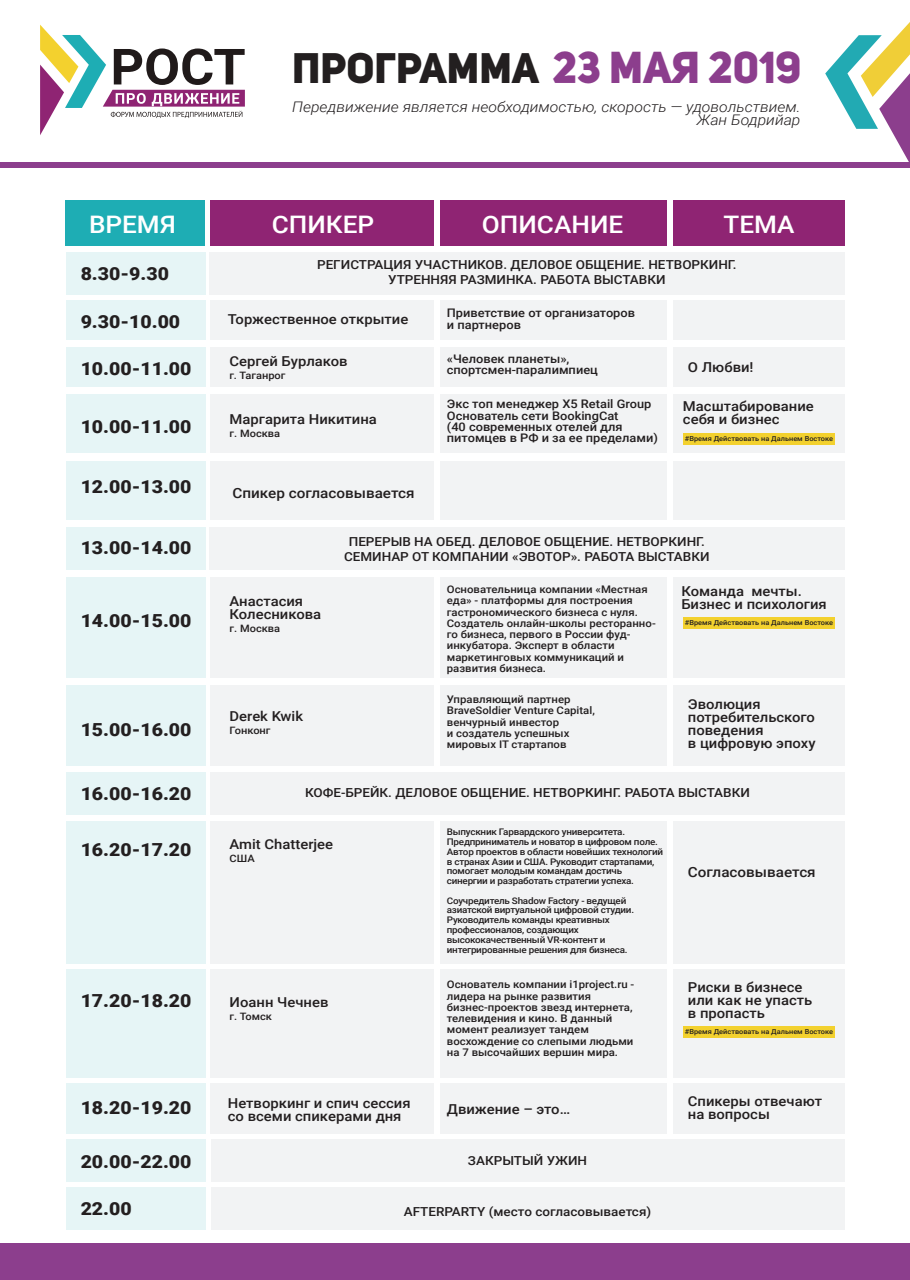
<style>
.page{position:relative;width:910px;height:1280px;background:#fff}
.page>*{position:absolute;margin:0;border:0;box-sizing:border-box;transform-origin:0 0}
.t1{font:42.15px "Uni Sans Demo Heavy CAPS";color:#231f20}
.t2{font:500 24.15px "Roboto";color:#fff;scale:1.08 1}
.t3{font:900 18px "Roboto";color:#231f20;scale:1.08 1}
.t4{font:italic 300 14.55px/13.6px "Roboto";color:#231f20;text-align:right;scale:1.08 1}
.t5{font:500 14.1px "Roboto";color:#231f20;scale:1.08 1}
.t6{font:500 13.65px/13px "Roboto";color:#231f20;scale:1.08 1}
.t7{font:500 12.45px/14.9px "Roboto";color:#231f20;text-align:center;scale:1.08 1}
.t8{font:500 11.85px/11.2px "Roboto";color:#231f20;scale:1.08 1}
.t9{font:500 10.5px/11.2px "Roboto";color:#231f20;scale:1.08 1}
.t10{font:500 10.2px "Roboto";color:#231f20;scale:1.08 1}
.t11{font:500 9.15px/9.8px "Roboto";letter-spacing:-.025em;color:#231f20;scale:1.08 1}
.t12{font:500 6.75px "Roboto";color:#231f20;scale:1.08 1}
.s1{font-size:44.1px;color:#8c3e8d}
</style>
<div class="page">
<div style="left:66px;top:301px;width:139px;height:39px;background:#e6f5f6"></div>
<div style="left:66px;top:252px;width:139px;height:42px;background:#e6f5f6"></div>
<div style="left:209px;top:252px;width:635px;height:42px;background:#f2f3f4"></div>
<div style="left:66px;top:200px;width:139px;height:45px;background:#1eadb4"></div>
<div style="left:0;top:162px;width:910px;height:5px;background:#8c3e8d"></div>
<svg style="left:825px;top:22px;width:85px;height:140px"></svg>
<svg style="left:40px;top:25px;width:205px;height:110px"></svg>
<div style="left:211px;top:200px;width:223px;height:45px;background:#8f2473"></div>
<div style="left:440px;top:200px;width:227px;height:45px;background:#8f2473"></div>
<div style="left:673px;top:200px;width:171px;height:45px;background:#8f2473"></div>
<div style="left:211px;top:301px;width:223px;height:39px;background:#f2f3f4"></div>
<div style="left:440px;top:301px;width:227px;height:39px;background:#f2f3f4"></div>
<div style="left:673px;top:301px;width:171px;height:39px;background:#f2f3f4"></div>
<div style="left:66px;top:348px;width:139px;height:39px;background:#e6f5f6"></div>
<div style="left:211px;top:348px;width:223px;height:39px;background:#f2f3f4"></div>
<div style="left:440px;top:348px;width:227px;height:39px;background:#f2f3f4"></div>
<div style="left:673px;top:348px;width:171px;height:39px;background:#f2f3f4"></div>
<div style="left:66px;top:395px;width:139px;height:58px;background:#e6f5f6"></div>
<div style="left:211px;top:395px;width:223px;height:58px;background:#f2f3f4"></div>
<div style="left:440px;top:395px;width:227px;height:58px;background:#f2f3f4"></div>
<div style="left:673px;top:395px;width:171px;height:58px;background:#f2f3f4"></div>
<div style="left:66px;top:1083px;width:139px;height:50px;background:#e6f5f6"></div>
<div style="left:211px;top:1083px;width:223px;height:50px;background:#f2f3f4"></div>
<div style="left:440px;top:1083px;width:227px;height:50px;background:#f2f3f4"></div>
<div style="left:673px;top:1083px;width:171px;height:50px;background:#f2f3f4"></div>
<div style="left:66px;top:461px;width:139px;height:58px;background:#e6f5f6"></div>
<div style="left:211px;top:461px;width:223px;height:58px;background:#f2f3f4"></div>
<div style="left:440px;top:461px;width:227px;height:58px;background:#f2f3f4"></div>
<div style="left:673px;top:461px;width:171px;height:58px;background:#f2f3f4"></div>
<div style="left:66px;top:527px;width:139px;height:42px;background:#e6f5f6"></div>
<div style="left:209px;top:527px;width:635px;height:42px;background:#f2f3f4"></div>
<div style="left:66px;top:772px;width:139px;height:42px;background:#e6f5f6"></div>
<div style="left:210px;top:772px;width:634px;height:42px;background:#f2f3f4"></div>
<div style="left:66px;top:1139px;width:139px;height:43px;background:#e6f5f6"></div>
<div style="left:211px;top:1139px;width:633px;height:43px;background:#f2f3f4"></div>
<div style="left:66px;top:1188px;width:139px;height:42px;background:#e6f5f6"></div>
<div style="left:211px;top:1188px;width:633px;height:42px;background:#f2f3f4"></div>
<div style="left:66px;top:577px;width:139px;height:101px;background:#e6f5f6"></div>
<div style="left:211px;top:577px;width:223px;height:101px;background:#f2f3f4"></div>
<div style="left:440px;top:577px;width:227px;height:101px;background:#f2f3f4"></div>
<div style="left:673px;top:577px;width:171px;height:101px;background:#f2f3f4"></div>
<div style="left:66px;top:685px;width:139px;height:81px;background:#e6f5f6"></div>
<div style="left:211px;top:685px;width:223px;height:81px;background:#f2f3f4"></div>
<div style="left:440px;top:685px;width:227px;height:81px;background:#f2f3f4"></div>
<div style="left:673px;top:685px;width:171px;height:81px;background:#f2f3f4"></div>
<div style="left:66px;top:821px;width:139px;height:142px;background:#e6f5f6"></div>
<div style="left:211px;top:821px;width:223px;height:142px;background:#f2f3f4"></div>
<div style="left:440px;top:821px;width:227px;height:142px;background:#f2f3f4"></div>
<div style="left:673px;top:821px;width:171px;height:142px;background:#f2f3f4"></div>
<div style="left:66px;top:969px;width:139px;height:108px;background:#e6f5f6"></div>
<div style="left:211px;top:969px;width:223px;height:108px;background:#f2f3f4"></div>
<div style="left:440px;top:969px;width:227px;height:108px;background:#f2f3f4"></div>
<div style="left:673px;top:969px;width:171px;height:108px;background:#f2f3f4"></div>
<svg style="left:704px;top:1167px;width:141px;height:63px"></svg>
<div style="left:0;top:1243px;width:910px;height:37px;background:#8c3e8d"></div>
<div style="left:683px;top:433px;width:152px;height:11px;background:#f3d12e"></div>
<div style="left:683px;top:618px;width:152px;height:11px;background:#f3d12e"></div>
<div style="left:683px;top:1026px;width:152px;height:12px;background:#f3d12e"></div>
<h1 class="t1" style="left:292px;top:41px;width:511px">Программа <span class="s1">23 мая 2019</span></h1>
<h3 class="t4" style="left:292px;top:99px;width:472px">Передвижение является необходимостью, скорость — удовольствием.<br>Жан Бодрийар</h3>
<h2 class="t2" style="left:89px;top:208px;width:82px">ВРЕМЯ</h2>
<h2 class="t2" style="left:272px;top:208px;width:96px">СПИКЕР</h2>
<h2 class="t2" style="left:482px;top:208px;width:132px">ОПИСАНИЕ</h2>
<h2 class="t2" style="left:724px;top:208px;width:67px">ТЕМА</h2>
<p class="t7" style="left:317px;top:257px;width:390px">РЕГИСТРАЦИЯ УЧАСТНИКОВ. ДЕЛОВОЕ ОБЩЕНИЕ. НЕТВОРКИНГ.</p>
<h3 class="t3" style="left:81px;top:261px;width:83px">8.30-9.30</h3>
<p class="t7" style="left:388px;top:271px;width:258px">УТРЕННЯЯ РАЗМИНКА. РАБОТА ВЫСТАВКИ</p>
<h3 class="t3" style="left:81px;top:309px;width:94px">9.30-10.00</h3>
<h3 class="t6" style="left:228px;top:312px;width:169px">Торжественное открытие</h3>
<p class="t8" style="left:447px;top:307px;width:176px">Приветствие от организаторов и партнеров</p>
<h3 class="t3" style="left:81px;top:356px;width:104px">10.00-11.00</h3>
<p class="t8" style="left:447px;top:352px;width:141px">«Человек планеты», спортсмен-паралимпиец</p>
<h3 class="t6" style="left:688px;top:360px;width:62px">О Любви!</h3>
<h3 class="t6" style="left:229px;top:354px;width:111px">Сергей Бурлаков</h3>
<p class="t10" style="left:229px;top:369px;width:54px">г. Таганрог</p>
<h3 class="t3" style="left:81px;top:414px;width:104px">10.00-11.00</h3>
<h3 class="t6" style="left:230px;top:412px;width:138px">Маргарита Никитина</h3>
<p class="t10" style="left:230px;top:426px;width:48px">г. Москва</p>
<h3 class="t3" style="left:81px;top:474px;width:104px">12.00-13.00</h3>
<h3 class="t5" style="left:232px;top:483px;width:170px">Спикер согласовывается</h3>
<p class="t8" style="left:447px;top:398px;width:197px">Экс топ менеджер X5 Retail Group<br>Основатель сети BookingCat<br>(40 современных отелей для питомцев в РФ и за ее пределами)</p>
<h3 class="t6" style="left:683px;top:399px;width:123px">Масштабирование себя и бизнес</h3>
<p class="t12" style="left:685px;top:433px;width:139px">#Время Действовать на Дальнем Востоке</p>
<h3 class="t3" style="left:81px;top:535px;width:104px">13.00-14.00</h3>
<p class="t7" style="left:344px;top:534px;width:340px">ПЕРЕРЫВ НА ОБЕД. ДЕЛОВОЕ ОБЩЕНИЕ. НЕТВОРКИНГ.<br>СЕМИНАР ОТ КОМПАНИИ «ЭВОТОР». РАБОТА ВЫСТАВКИ</p>
<h3 class="t3" style="left:81px;top:608px;width:104px">14.00-15.00</h3>
<h3 class="t3" style="left:81px;top:716px;width:104px">15.00-16.00</h3>
<h3 class="t6" style="left:230px;top:594px;width:86px">Анастасия<br>Колесникова</h3>
<p class="t10" style="left:230px;top:621px;width:48px">г. Москва</p>
<h3 class="t6" style="left:230px;top:709px;width:70px">Derek Kwik</h3>
<p class="t10" style="left:230px;top:724px;width:39px">Гонконг</p>
<p class="t9" style="left:447px;top:583px;width:195px">Основательница компании «Местная еда» - платформы для построения гастрономического бизнеса с нуля.<br>Создатель онлайн-школы ресторанно&shy;го бизнеса, первого в России фуд&shy;инкубатора. Эксперт в области маркетинговых коммуникаций и развития бизнеса.</p>
<h3 class="t6" style="left:681px;top:584px;width:136px">Команда мечты.<br>Бизнес и психология</h3>
<p class="t12" style="left:685px;top:618px;width:139px">#Время Действовать на Дальнем Востоке</p>
<p class="t9" style="left:447px;top:693px;width:139px">Управляющий партнер<br>BraveSoldier Venture Capital, венчурный инвестор<br>и создатель успешных мировых IT стартапов</p>
<h3 class="t6" style="left:688px;top:697px;width:120px">Эволюция потребительского поведения<br>в цифровую эпоху</h3>
<h3 class="t3" style="left:81px;top:781px;width:104px">16.00-16.20</h3>
<p class="t7" style="left:305px;top:785px;width:413px">КОФЕ-БРЕЙК. ДЕЛОВОЕ ОБЩЕНИЕ. НЕТВОРКИНГ. РАБОТА ВЫСТАВКИ</p>
<h3 class="t6" style="left:230px;top:837px;width:97px">Amit Chatterjee</h3>
<p class="t10" style="left:230px;top:851px;width:25px">США</p>
<p class="t11" style="left:447px;top:827px;width:202px">Выпускник Гарвардского университета.<br>Предприниматель и новатор в цифровом поле.<br>Автор проектов в области новейших технологий в странах Азии и США. Руководит стартапами, помогает молодым командам достичь синергии и разработать стратегии успеха.</p>
<p class="t11" style="left:447px;top:895px;width:175px">Соучредитель Shadow Factory - ведущей азиатской виртуальной цифровой студии.<br>Руководитель команды креативных профессионалов, создающих высококачественный VR-контент и интегрированные решения для бизнеса.</p>
<h3 class="t3" style="left:81px;top:837px;width:104px">16.20-17.20</h3>
<h3 class="t5" style="left:688px;top:862px;width:120px">Согласовывается</h3>
<h3 class="t3" style="left:81px;top:988px;width:104px">17.20-18.20</h3>
<h3 class="t6" style="left:230px;top:995px;width:93px">Иоанн Чечнев</h3>
<p class="t10" style="left:230px;top:1010px;width:41px">г. Томск</p>
<p class="t9" style="left:447px;top:978px;width:175px">Основатель компании i1project.ru - лидера на рынке развития бизнес-проектов звезд интернета, телевидения и кино. В данный момент реализует тандем восхождение со слепыми людьми на 7 высочайших вершин мира.</p>
<h3 class="t6" style="left:688px;top:980px;width:117px">Риски в бизнесе или как не упасть в пропасть</h3>
<p class="t12" style="left:685px;top:1027px;width:139px">#Время Действовать на Дальнем Востоке</p>
<h3 class="t3" style="left:81px;top:1095px;width:104px">18.20-19.20</h3>
<h3 class="t6" style="left:228px;top:1096px;width:171px">Нетворкинг и спич сессия со всеми спикерами дня</h3>
<h3 class="t6" style="left:447px;top:1102px;width:116px">Движение – это…</h3>
<h3 class="t6" style="left:688px;top:1094px;width:126px">Спикеры отвечают на вопросы</h3>
<h3 class="t3" style="left:81px;top:1149px;width:104px">20.00-22.00</h3>
<p class="t7" style="left:468px;top:1152px;width:112px">ЗАКРЫТЫЙ УЖИН</p>
<h3 class="t3" style="left:81px;top:1196px;width:49px">22.00</h3>
<p class="t7" style="left:404px;top:1204px;width:231px">AFTERPARTY (место согласовывается)</p>
</div>
